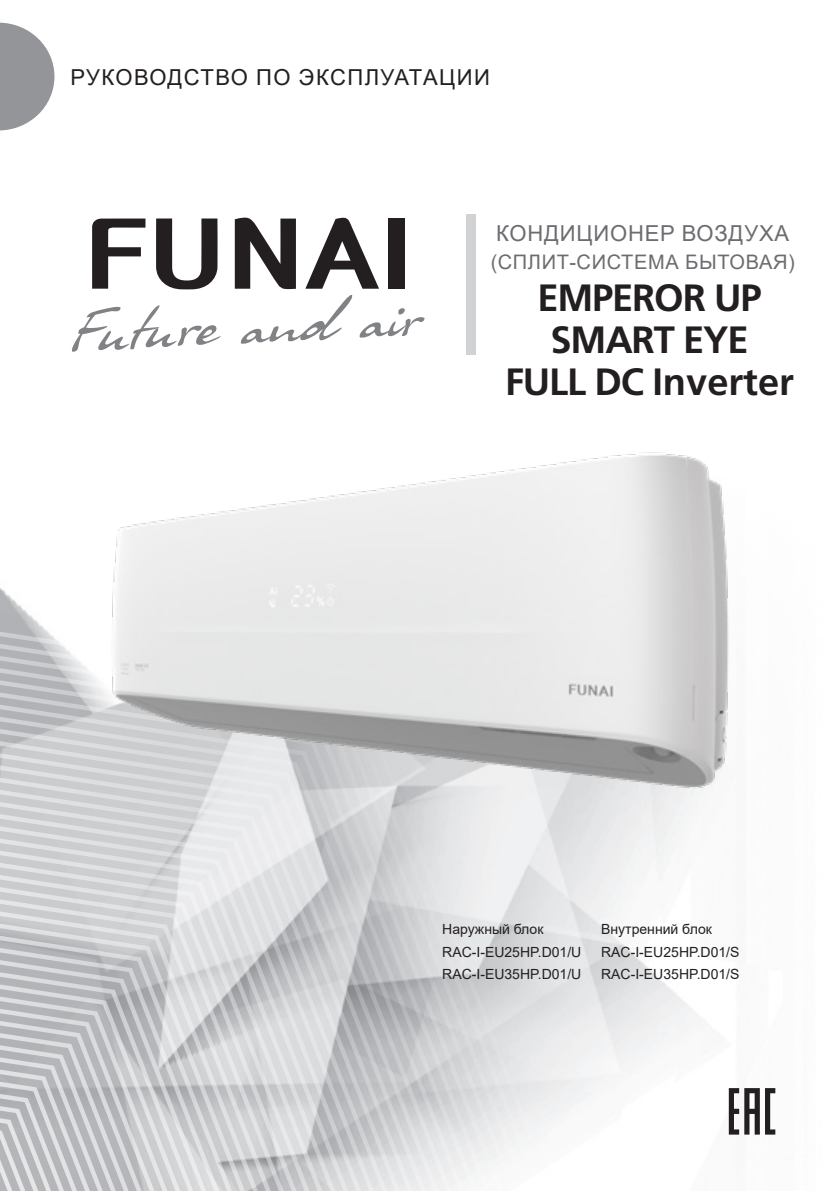
<style>
.page{position:relative;width:840px;height:1191px;background:#fff}
.page>*{position:absolute;margin:0;border:0;box-sizing:border-box;transform-origin:0 0}
.Titul-seria{font:700 38px/42px "AG Foreigner Light C";letter-spacing:-.03em;color:#231f20;text-align:center}
.t1{font:22px "Arial";letter-spacing:.065em;color:#231f20}
.Titul{font:22px "Arial";letter-spacing:.035em;color:#6c6d70}
.Titul-2{font:20px "Arial";letter-spacing:.035em;color:#6c6d70}
.Body{font:14px "Arial";color:#231f20}
</style>
<div class="page">
<img style="left:600px;top:792px;width:176px;height:343px">
<svg style="left:0;top:588px;width:600px;height:603px;background:#d4d5d7"></svg>
<div style="left:466px;top:215px;width:9px;height:140px;background:#d1d2d4"></div>
<svg style="left:728px;top:1088px;width:46px;height:46px"></svg>
<svg style="left:0;top:23px;width:54px;height:107px"></svg>
<svg style="left:240px;top:295px;width:112px;height:49px"></svg>
<svg style="left:359px;top:308px;width:65px;height:30px"></svg>
<svg style="left:72px;top:305px;width:148px;height:47px"></svg>
<svg style="left:235px;top:217px;width:61px;height:72px"></svg>
<svg style="left:92px;top:218px;width:53px;height:71px"></svg>
<div style="left:388px;top:218px;width:16px;height:71px;background:#231f20"></div>
<svg style="left:156px;top:218px;width:61px;height:71px"></svg>
<svg style="left:305px;top:217px;width:74px;height:72px"></svg>
<img style="left:101px;top:452px;width:628px;height:340px">
<p class="t1" style="left:70px;top:62px;width:421px">РУКОВОДСТВО ПО ЭКСПЛУАТАЦИИ</p>
<p class="Titul" style="left:496px;top:218px;width:294px">КОНДИЦИОНЕР ВОЗДУХА</p>
<p class="Titul-2" style="left:490px;top:248px;width:305px">(СПЛИТ-СИСТЕМА БЫТОВАЯ)</p>
<p class="Titul-seria" style="left:505px;top:277px;width:290px">EMPEROR UP<br>SMART EYE<br>FULL DC Inverter</p>
<p class="Body" style="left:442px;top:919px;width:103px">Наружный блок</p>
<p class="Body" style="left:600px;top:919px;width:112px">Внутренний блок</p>
<p class="Body" style="left:442px;top:942px;width:141px">RAC-I-EU25HP.D01/U</p>
<p class="Body" style="left:600px;top:942px;width:140px">RAC-I-EU25HP.D01/S</p>
<p class="Body" style="left:442px;top:964px;width:141px">RAC-I-EU35HP.D01/U</p>
<p class="Body" style="left:600px;top:964px;width:140px">RAC-I-EU35HP.D01/S</p>
</div>
